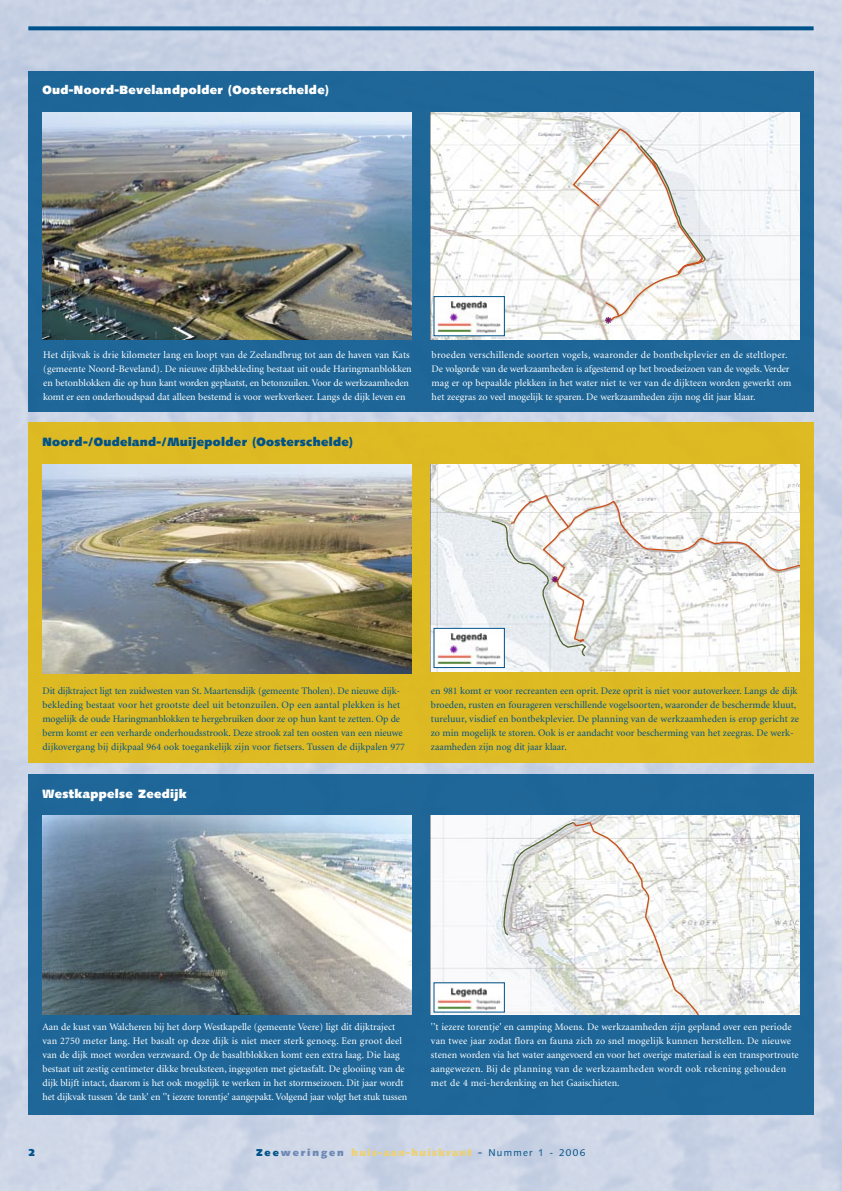
<style>
.page{position:relative;width:842px;height:1191px;background:#fff}
.page>*{position:absolute;margin:0;border:0;box-sizing:border-box;transform-origin:0 0}
.Tussenkopje{font:900 12px "Syntax";letter-spacing:.03em;color:#fff}
.Tussenkopje-2{font:900 12px "Syntax";letter-spacing:.03em;color:#00538a}
.brood{font:10px/14px "Minion";color:#fff}
.brood-2{font:10px/14px "Minion";color:#00538a}
.brood-3{font:10px "Minion";letter-spacing:.025em;color:#fff}
.Normaal{font:900 10px "Syntax";letter-spacing:.13em;color:#edd176}
.Normaal-2{font:900 10px "Syntax";color:#00538a}
.s1{color:#00538a}
.s2{color:#6d89b5}
.s3{font-weight:400;color:#00538a}
</style>
<div class="page">
<img style="left:0;top:0;width:842px;height:1191px">
<svg style="left:28px;top:26px;width:786px;height:4px;fill:#00538a"></svg>
<div style="left:28px;top:71px;width:786px;height:340px;background:#1f6698"></div>
<img style="left:43px;top:112px;width:368px;height:227px">
<svg style="left:431px;top:112px;width:368px;height:227px"></svg>
<div style="left:28px;top:422px;width:786px;height:341px;background:#ddba23"></div>
<img style="left:43px;top:464px;width:368px;height:210px">
<svg style="left:431px;top:464px;width:368px;height:207px"></svg>
<div style="left:28px;top:774px;width:786px;height:340px;background:#1f6798"></div>
<img style="left:43px;top:815px;width:368px;height:199px">
<svg style="left:431px;top:815px;width:368px;height:199px"></svg>
<img style="left:436px;top:298px;width:67px;height:36px">
<div style="left:434px;top:296px;width:71px;height:40px;border:1px solid #00538a"></div>
<img style="left:436px;top:630px;width:67px;height:36px">
<div style="left:434px;top:628px;width:71px;height:40px;border:1px solid #00538a"></div>
<img style="left:436px;top:984px;width:67px;height:26px">
<p class="Tussenkopje" style="left:43px;top:83px;width:288px">Oud-Noord-Bevelandpolder (Oosterschelde)</p>
<p class="brood" style="left:43px;top:348px;width:370px">Het dijkvak is drie kilometer lang en loopt van de Zeelandbrug tot aan de haven van Kats (gemeente Noord-Beveland). De nieuwe dijkbekleding bestaat uit oude Haringmanblokken en betonblokken die op hun kant worden geplaatst, en betonzuilen. Voor de werkzaamheden komt er een onderhoudspad dat alleen bestemd is voor werkverkeer. Langs de dijk leven en</p>
<p class="brood-3" style="left:432px;top:350px;width:357px">broeden verschillende soorten vogels, waaronder de bontbekplevier en de steltloper.</p>
<p class="brood" style="left:432px;top:362px;width:361px">De volgorde van de werkzaamheden is afgestemd op het broedseizoen van de vogels. Verder mag er op bepaalde plekken in het water niet te ver van de dijkteen worden gewerkt om het zeegras zo veel mogelijk te sparen. De werkzaamheden zijn nog dit jaar klaar.</p>
<p class="Tussenkopje-2" style="left:43px;top:435px;width:312px">Noord-/Oudeland-/Muijepolder (Oosterschelde)</p>
<p class="brood-2" style="left:43px;top:684px;width:364px">Dit dijktraject ligt ten zuidwesten van St. Maartensdijk (gemeente Tholen). De nieuwe dijk&shy;bekleding bestaat voor het grootste deel uit betonzuilen. Op een aantal plekken is het mogelijk de oude Haringmanblokken te hergebruiken door ze op hun kant te zetten. Op de berm komt er een verharde onderhoudsstrook. Deze strook zal ten oosten van een nieuwe dijkovergang bij dijkpaal 964 ook toegankelijk zijn voor fietsers. Tussen de dijkpalen 977</p>
<p class="brood-2" style="left:431px;top:684px;width:370px">en 981 komt er voor recreanten een oprit. Deze oprit is niet voor autoverkeer. Langs de dijk broeden, rusten en fourageren verschillende vogelsoorten, waaronder de beschermde kluut, tureluur, visdief en bontbekplevier. De planning van de werkzaamheden is erop gericht ze zo min mogelijk te storen. Ook is er aandacht voor bescherming van het zeegras. De werk&shy;zaamheden zijn nog dit jaar klaar.</p>
<p class="Tussenkopje" style="left:43px;top:786px;width:146px">Westkappelse Zeedijk</p>
<p class="brood" style="left:43px;top:1020px;width:366px">Aan de kust van Walcheren bij het dorp Westkapelle (gemeente Veere) ligt dit dijktraject van 2750 meter lang. Het basalt op deze dijk is niet meer sterk genoeg. Een groot deel van de dijk moet worden verzwaard. Op de basaltblokken komt een extra laag. Die laag bestaat uit zestig centimeter dikke breuksteen, ingegoten met gietasfalt. De glooiing van de dijk blijft intact, daarom is het ook mogelijk te werken in het stormseizoen. Dit jaar wordt het dijkvak tussen 'de tank' en '’t iezere torentje' aangepakt. Volgend jaar volgt het stuk tussen</p>
<p class="brood" style="left:431px;top:1020px;width:369px">'’t iezere torentje' en camping Moens. De werkzaamheden zijn gepland over een periode van twee jaar zodat flora en fauna zich zo snel mogelijk kunnen herstellen. De nieuwe stenen worden via het water aangevoerd en voor het overige materiaal is een transportroute aangewezen. Bij de planning van de werkzaamheden wordt ook rekening gehouden met de 4 mei-herdenking en het Gaaischieten.</p>
<p class="Normaal-2" style="left:28px;top:1147px;width:8px">2</p>
<p class="Normaal" style="left:256px;top:1147px;width:331px"><span class="s1">Zee</span><span class="s2">weringen</span> huis-aan-huiskrant <span class="s2">-</span> <span class="s3">Nummer 1 - 2006</span></p>
</div>
